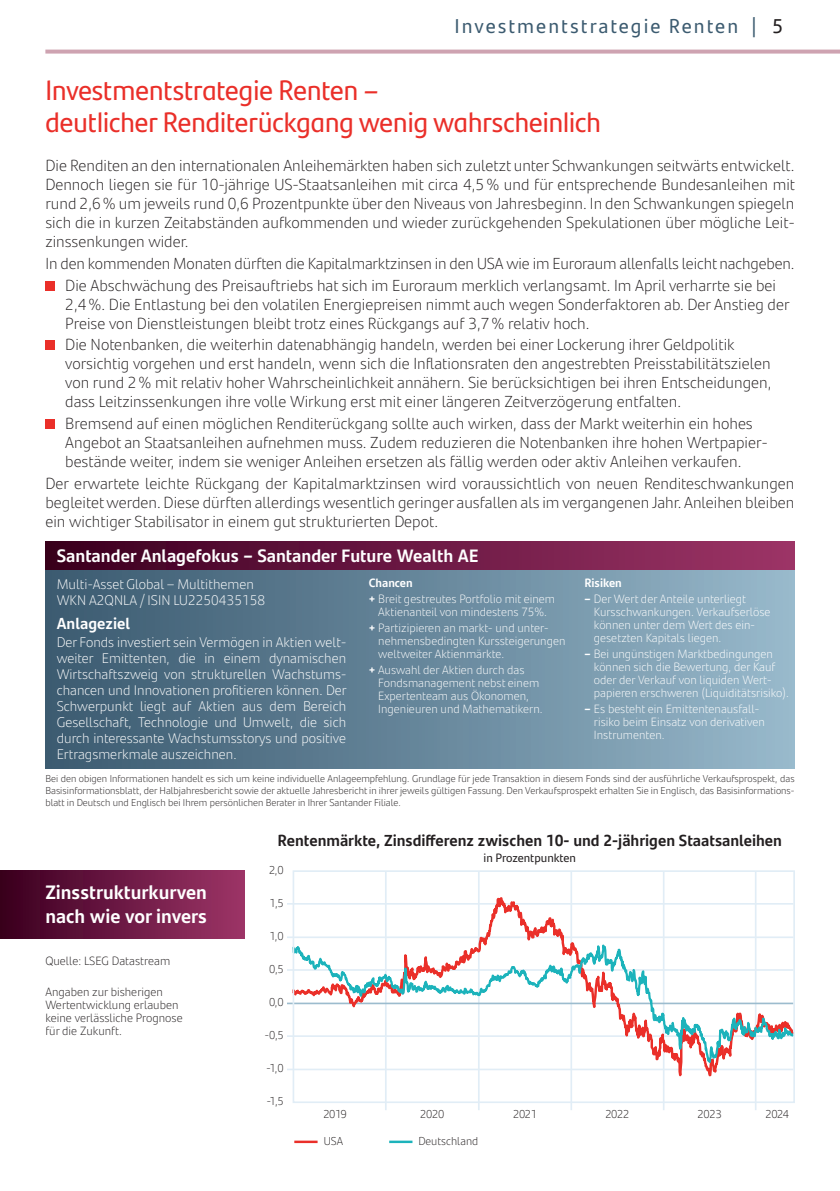
<style>
.page{position:relative;width:840px;height:1191px;background:#fff}
.page>*{position:absolute;margin:0;border:0;box-sizing:border-box;transform-origin:0 0}
.t1{font:28px/32px "Santander Headline";color:#ea2f29}
.t2{font:20px "Santander Text";letter-spacing:.1em;color:#3c5b70}
.t3{font:700 19.6px/24px "Santander Text";color:#fff}
.t4{font:700 18px "Santander Text";color:#fff}
.t5{font:300 16px/19px "Santander Text";color:#231f20}
.t6{font:700 16px "Santander Text";color:#231f20}
.t7{font:700 16px "Santander Text";color:#fff}
.t8{font:300 14px/16px "Santander Text";color:#fff}
.t9{font:300 12px/13px "Santander Text";color:#fff}
.t10{font:300 12px/13px "Santander Text";color:#231f20}
.t11{font:12px "Santander Text";color:#231f20}
.t12{font:700 12px "Santander Text";color:#fff}
.t13{font:300 11.4px "Santander Text";letter-spacing:-.03em;color:#231f20}
.t14{font:300 11.4px "Santander Text";color:#231f20}
.t15{font:300 10px/12px "Santander Text";color:#231f20;text-align:justify}
.s1{color:#231f20}
.s2{font-weight:700}
</style>
<div class="page">
<div style="left:45px;top:570px;width:749px;height:198px;background:linear-gradient(to right,#39586e,#97b7ca)"></div>
<div style="left:45px;top:541px;width:749px;height:29px;background:linear-gradient(to right,#3a001e,#9d3568)"></div>
<div style="left:0;top:870px;width:244px;height:68px;background:linear-gradient(to right,#3a001f,#9d3467)"></div>
<svg style="left:45px;top:50px;width:794px;height:4px;background:#d3acb9"></svg>
<div style="left:45px;top:280px;width:10px;height:10px;background:#ea2f29"></div>
<div style="left:45px;top:340px;width:10px;height:10px;background:#ea2f29"></div>
<div style="left:45px;top:419px;width:10px;height:10px;background:#ea2f29"></div>
<hr style="left:287px;top:903px;width:506px;height:1px;background:#e1edf6">
<hr style="left:287px;top:936px;width:506px;height:2px;background:#e1edf6">
<hr style="left:287px;top:969px;width:506px;height:1px;background:#e1edf6">
<hr style="left:287px;top:1035px;width:506px;height:2px;background:#e1edf6">
<hr style="left:287px;top:1068px;width:506px;height:2px;background:#e1edf6">
<hr style="left:385px;top:871px;width:1px;height:239px;background:#e1edf6">
<hr style="left:477px;top:871px;width:2px;height:239px;background:#e1edf6">
<hr style="left:570px;top:871px;width:1px;height:239px;background:#e1edf6">
<hr style="left:662px;top:871px;width:2px;height:239px;background:#e1edf6">
<hr style="left:754px;top:871px;width:2px;height:239px;background:#e1edf6">
<hr style="left:294px;top:1140px;width:23px;height:3px;background:#ea2f29">
<hr style="left:389px;top:1140px;width:23px;height:3px;background:#1cb3bb">
<hr style="left:287px;top:1002px;width:506px;height:2px;background:#9cbcce">
<svg style="left:386px;top:873px;width:186px;height:185px"></svg>
<svg style="left:291px;top:903px;width:299px;height:125px"></svg>
<svg style="left:590px;top:877px;width:201px;height:233px"></svg>
<div style="left:292px;top:870px;width:502px;height:233px;border:2px solid #e1edf6"></div>
<p class="t2" style="left:454px;top:11px;width:330px">Investmentstrategie Renten | <span class="s1">5</span></p>
<h1 class="t1" style="left:45px;top:73px;width:557px">Investmentstrategie Renten –<br>deutlicher Renditerückgang wenig wahrscheinlich</h1>
<p class="t5" style="left:45px;top:155px;width:750px;text-align:justify">Die Renditen an den internationalen Anleihemärkten haben sich zuletzt unter Schwankungen seitwärts entwickelt.<br>Dennoch liegen sie für 10-jährige US-Staatsanleihen mit circa 4,5% und für entsprechende Bundesanleihen mit rund 2,6% um jeweils rund 0,6 Prozentpunkte über den Niveaus von Jahresbeginn. In den Schwankungen spiegeln sich die in kurzen Zeitabständen aufkommenden und wieder zurückgehenden Spekulationen über mögliche Leit&shy;zinssenkungen wider.</p>
<p class="t5" style="left:45px;top:251px;width:750px;line-height:21.8px;text-align:center">In den kommenden Monaten dürften die Kapitalmarktzinsen in den USA wie im Euroraum allenfalls leicht nachgeben.<br>Die Abschwächung des Preisauftriebs hat sich im Euroraum merklich verlangsamt. Im April verharrte sie bei</p>
<p class="t5" style="left:65px;top:294px;width:725px">2,4%. Die Entlastung bei den volatilen Energiepreisen nimmt auch wegen Sonderfaktoren ab. Der Anstieg der<br>Preise von Dienstleistungen bleibt trotz eines Rückgangs auf 3,7% relativ hoch.</p>
<p class="t5" style="left:65px;top:334px;width:707px">Die Notenbanken, die weiterhin datenabhängig handeln, werden bei einer Lockerung ihrer Geldpolitik vorsichtig vorgehen und erst handeln, wenn sich die Inflationsraten den angestrebten Preisstabilitätszielen von rund 2% mit relativ hoher Wahrscheinlichkeit annähern. Sie berücksichtigen bei ihren Entscheidungen, dass Leitzinssenkungen ihre volle Wirkung erst mit einer längeren Zeitverzögerung entfalten.</p>
<p class="t5" style="left:65px;top:413px;width:703px">Bremsend auf einen möglichen Renditerückgang sollte auch wirken, dass der Markt weiterhin ein hohes<br>Angebot an Staatsanleihen aufnehmen muss. Zudem reduzieren die Notenbanken ihre hohen Wertpapier&shy;bestände weiter, indem sie weniger Anleihen ersetzen als fällig werden oder aktiv Anleihen verkaufen.</p>
<p class="t5" style="left:45px;top:473px;width:750px;text-align:justify">Der erwartete leichte Rückgang der Kapitalmarktzinsen wird voraussichtlich von neuen Renditeschwankungen begleitet werden. Diese dürften allerdings wesentlich geringer ausfallen als im vergangenen Jahr. Anleihen bleiben ein wichtiger Stabilisator in einem gut strukturierten Depot.</p>
<p class="t4" style="left:57px;top:542px;width:423px">Santander Anlagefokus – Santander Future Wealth AE</p>
<p class="t9" style="left:369px;top:575px;width:188px;line-height:15.8px"><span class="s2">Chancen<br>+</span> Breit gestreutes Portfolio mit einem</p>
<p class="t9" style="left:369px;top:603px;width:181px;line-height:15.8px;text-align:right">Aktienanteil von mindestens 75%.<br><span class="s2">+</span> Partizipieren an markt- und unter-</p>
<p class="t9" style="left:378px;top:634px;width:189px">nehmensbedingten Kurssteigerungen weltweiter Aktienmärkte.</p>
<p class="t9" style="left:378px;top:663px;width:166px;text-indent:-9px"><span class="s2">+</span> Auswahl der Aktien durch das<br>Fondsmanagement nebst einem<br>Expertenteam aus Ökonomen,<br>Ingenieuren und Mathematikern.</p>
<p class="t8" style="left:57px;top:575px;width:210px">Multi-Asset Global – Multithemen<br>WKN A2QNLA / ISIN LU2250435158</p>
<p class="t7" style="left:57px;top:611px;width:75px">Anlageziel</p>
<p class="t8" style="left:57px;top:633px;width:291px;text-align:justify">Der Fonds investiert sein Vermögen in Aktien welt&shy;weiter Emittenten, die in einem dynamischen Wirtschaftszweig von strukturellen Wachstums&shy;chancen und Innovationen profitieren können. Der Schwerpunkt liegt auf Aktien aus dem Bereich Gesellschaft, Technologie und Umwelt, die sich durch interessante Wachstumsstorys und positive Ertragsmerkmale auszeichnen.</p>
<p class="t12" style="left:584px;top:574px;width:39px">Risiken</p>
<p class="t9" style="left:593px;top:592px;width:178px;text-indent:-9px"><span class="s2">–</span> Der Wert der Anteile unterliegt<br>Kursschwankungen. Verkaufserlöse können unter dem Wert des ein&shy;gesetzten Kapitals liegen.</p>
<p class="t9" style="left:593px;top:647px;width:196px;text-indent:-9px"><span class="s2">–</span> Bei ungünstigen Marktbedingungen können sich die Bewertung, der Kauf oder der Verkauf von liquiden Wert&shy;papieren erschweren (Liquiditätsrisiko).</p>
<p class="t9" style="left:593px;top:701px;width:172px;text-indent:-9px"><span class="s2">–</span> Es besteht ein Emittentenausfall&shy;risiko beim Einsatz von derivativen<br>Instrumenten.</p>
<p class="t15" style="left:45px;top:771px;width:750px">Bei den obigen Informationen handelt es sich um keine individuelle Anlageempfehlung. Grundlage für jede Transaktion in diesem Fonds sind der ausführliche Verkaufsprospekt, das Basisinformationsblatt, der Halbjahresbericht sowie der aktuelle Jahresbericht in ihrer jeweils gültigen Fassung. Den Verkaufsprospekt erhalten Sie in Englisch, das Basisinformations&shy;blatt in Deutsch und Englisch bei Ihrem persönlichen Berater in Ihrer Santander Filiale.</p>
<p class="t3" style="left:45px;top:879px;width:163px">Zinsstrukturkurven nach wie vor invers</p>
<p class="t10" style="left:45px;top:953px;width:126px">Quelle: LSEG Datastream</p>
<p class="t10" style="left:45px;top:985px;width:139px">Angaben zur bisherigen<br>Wertentwicklung erlauben keine verlässliche Prognose für die Zukunft.</p>
<p class="t6" style="left:277px;top:828px;width:506px">Rentenmärkte, Zinsdifferenz zwischen 10- und 2-jährigen Staatsanleihen</p>
<p class="t11" style="left:483px;top:848px;width:94px">in Prozentpunkten</p>
<p class="t13" style="left:269px;top:861px;width:16px">2,0</p>
<p class="t13" style="left:269px;top:894px;width:16px">1,5</p>
<p class="t13" style="left:269px;top:927px;width:16px">1,0</p>
<p class="t13" style="left:269px;top:960px;width:16px">0,5</p>
<p class="t13" style="left:269px;top:994px;width:16px">0,0</p>
<p class="t13" style="left:264px;top:1026px;width:20px">-0,5</p>
<p class="t13" style="left:266px;top:1059px;width:19px">-1,0</p>
<p class="t13" style="left:266px;top:1093px;width:19px">-1,5</p>
<p class="t13" style="left:323px;top:1105px;width:25px">2019</p>
<p class="t13" style="left:420px;top:1105px;width:26px">2020</p>
<p class="t13" style="left:513px;top:1105px;width:25px">2021</p>
<p class="t13" style="left:605px;top:1105px;width:26px">2022</p>
<p class="t13" style="left:697px;top:1105px;width:26px">2023</p>
<p class="t13" style="left:765px;top:1105px;width:25px">2024</p>
<p class="t13" style="left:323px;top:1132px;width:21px">USA</p>
<p class="t14" style="left:418px;top:1132px;width:61px">Deutschland</p>
</div>
